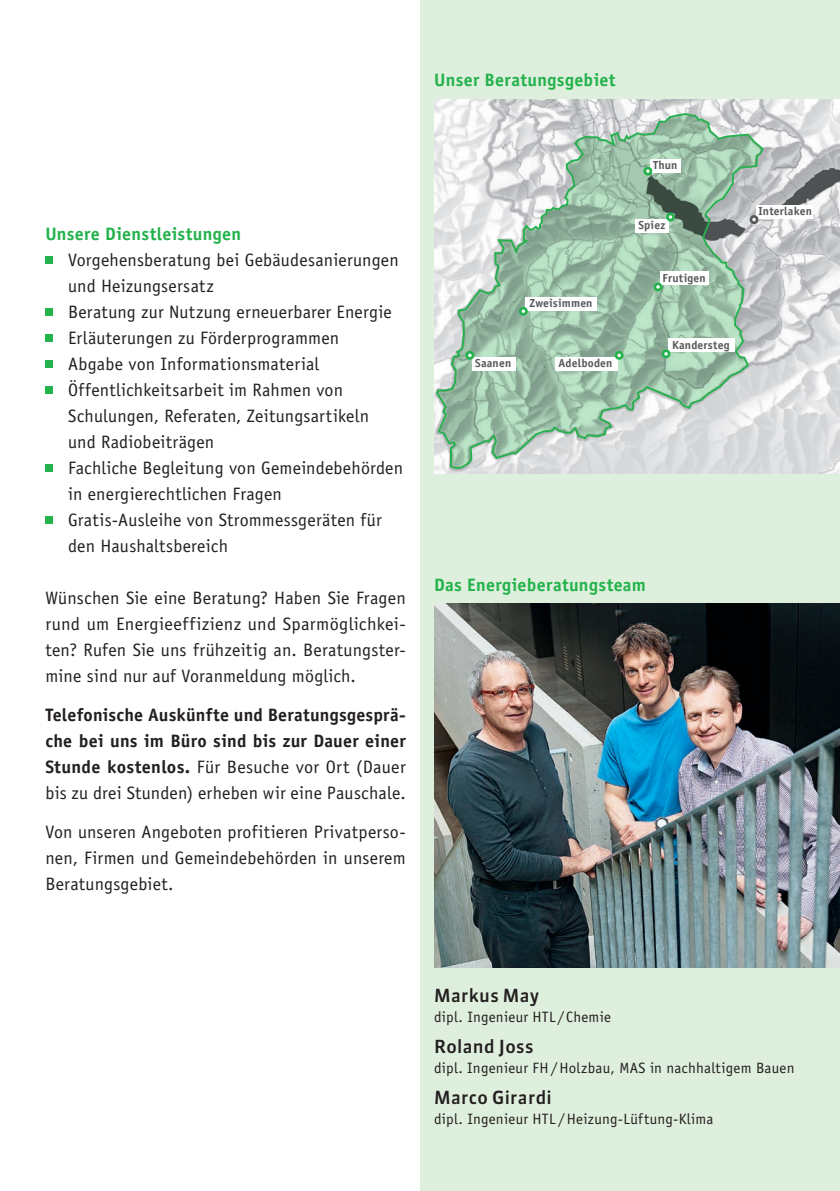
<style>
.page{position:relative;width:840px;height:1191px;background:#fff}
.page>*{position:absolute;margin:0;border:0;box-sizing:border-box;transform-origin:0 0}
.t1{font:18px/26px "Officina Sans Std";letter-spacing:.01em;color:#231f20;text-align:justify}
.t2{font:700 18px/26px "Officina Sans Std";letter-spacing:.01em;color:#231f20;text-align:justify}
.t3{font:700 18px "Officina Sans Std";letter-spacing:.02em;color:#23b24b}
.t4{font:500 18px "Sanuk TF";letter-spacing:.02em;color:#231f20}
.t5{font:15px "Officina Sans Std";letter-spacing:.015em;color:#231f20}
.t6{font:700 11.6px "Officina Sans Std";letter-spacing:.015em;color:#57585a}
.s1{font-weight:400}
</style>
<div class="page">
<div style="left:420px;top:0;width:419px;height:1191px;background:#dfefdd"></div>
<img style="left:434px;top:99px;width:405px;height:375px">
<svg style="left:766px;top:168px;width:73px;height:49px;background:#a9aaac"></svg>
<svg style="left:435px;top:112px;width:329px;height:358px;background:#b5ccbe"></svg>
<div style="left:649px;top:159px;width:30px;height:13px;background:#fff"></div>
<div style="left:755px;top:206px;width:57px;height:13px;background:#fff"></div>
<div style="left:635px;top:219px;width:33px;height:13px;background:#fff"></div>
<div style="left:660px;top:271px;width:48px;height:14px;background:#fff"></div>
<div style="left:667px;top:338px;width:66px;height:14px;background:#fff"></div>
<div style="left:555px;top:357px;width:62px;height:14px;background:#fff"></div>
<div style="left:471px;top:357px;width:44px;height:14px;background:#fff"></div>
<div style="left:525px;top:297px;width:71px;height:14px;background:#fff"></div>
<svg style="left:643px;top:167px;width:115px;height:74px;background:#94aa9c"></svg>
<svg style="left:661px;top:349px;width:9px;height:9px"></svg>
<svg style="left:614px;top:351px;width:9px;height:9px"></svg>
<svg style="left:518px;top:307px;width:9px;height:9px"></svg>
<svg style="left:465px;top:351px;width:9px;height:9px"></svg>
<svg style="left:653px;top:282px;width:9px;height:9px"></svg>
<img style="left:434px;top:604px;width:405px;height:364px">
<div style="left:45px;top:256px;width:8px;height:8px;background:#23b24b"></div>
<div style="left:45px;top:308px;width:8px;height:8px;background:#23b24b"></div>
<div style="left:45px;top:334px;width:8px;height:8px;background:#23b24b"></div>
<div style="left:45px;top:360px;width:8px;height:8px;background:#23b24b"></div>
<div style="left:45px;top:386px;width:8px;height:8px;background:#23b24b"></div>
<div style="left:45px;top:464px;width:8px;height:8px;background:#23b24b"></div>
<div style="left:45px;top:516px;width:8px;height:8px;background:#23b24b"></div>
<p class="t3" style="left:45px;top:222px;width:197px">Unsere Dienstleistungen</p>
<p class="t1" style="left:68px;top:246px;width:336px;text-align:left">Vorgehensberatung bei Gebäudesanierungen und Heizungsersatz<br>Beratung zur Nutzung erneuerbarer Energie Erläuterungen zu Förderprogrammen<br>Abgabe von Informationsmaterial Öffentlichkeitsarbeit im Rahmen von Schulungen, Referaten, Zeitungsartikeln<br>und Radiobeiträgen<br>Fachliche Begleitung von Gemeindebehörden in energierechtlichen Fragen<br>Gratis-Ausleihe von Strommessgeräten für den Haushaltsbereich</p>
<p class="t1" style="left:45px;top:584px;width:362px">Wünschen Sie eine Beratung? Haben Sie Fragen rund um Energieeffizienz und Sparmöglichkei&shy;ten? Rufen Sie uns frühzeitig an. Beratungster&shy;mine sind nur auf Voranmeldung möglich.</p>
<p class="t2" style="left:45px;top:701px;width:362px">Telefonische Auskünfte und Beratungsgesprä&shy;che bei uns im Büro sind bis zur Dauer einer Stunde kostenlos. <span class="s1">Für Besuche vor Ort (Dauer bis zu drei Stunden) erheben wir eine Pauschale.</span></p>
<p class="t1" style="left:45px;top:818px;width:362px">Von unseren Angeboten profitieren Privatperso&shy;nen, Firmen und Gemeindebehörden in unserem Beratungsgebiet.</p>
<p class="t3" style="left:434px;top:69px;width:183px">Unser Beratungsgebiet</p>
<p class="t6" style="left:529px;top:296px;width:65px">Zweisimmen</p>
<p class="t6" style="left:475px;top:356px;width:37px">Saanen</p>
<p class="t6" style="left:558px;top:356px;width:55px">Adelboden</p>
<p class="t6" style="left:652px;top:157px;width:26px">Thun</p>
<p class="t6" style="left:638px;top:218px;width:28px">Spiez</p>
<p class="t6" style="left:662px;top:270px;width:45px">Frutigen</p>
<p class="t6" style="left:671px;top:337px;width:59px">Kandersteg</p>
<p class="t3" style="left:434px;top:573px;width:213px">Das Energieberatungsteam</p>
<p class="t6" style="left:758px;top:204px;width:55px">Interlaken</p>
<p class="t4" style="left:434px;top:984px;width:107px">Markus May</p>
<p class="t5" style="left:434px;top:1007px;width:178px">dipl. Ingenieur HTL/Chemie</p>
<p class="t4" style="left:434px;top:1035px;width:101px">Roland Joss</p>
<p class="t5" style="left:434px;top:1059px;width:362px">dipl. Ingenieur FH/Holzbau, MAS in nachhaltigem Bauen</p>
<p class="t4" style="left:434px;top:1086px;width:119px">Marco Girardi</p>
<p class="t5" style="left:434px;top:1110px;width:280px">dipl. Ingenieur HTL /Heizung-Lüftung-Klima</p>
</div>
